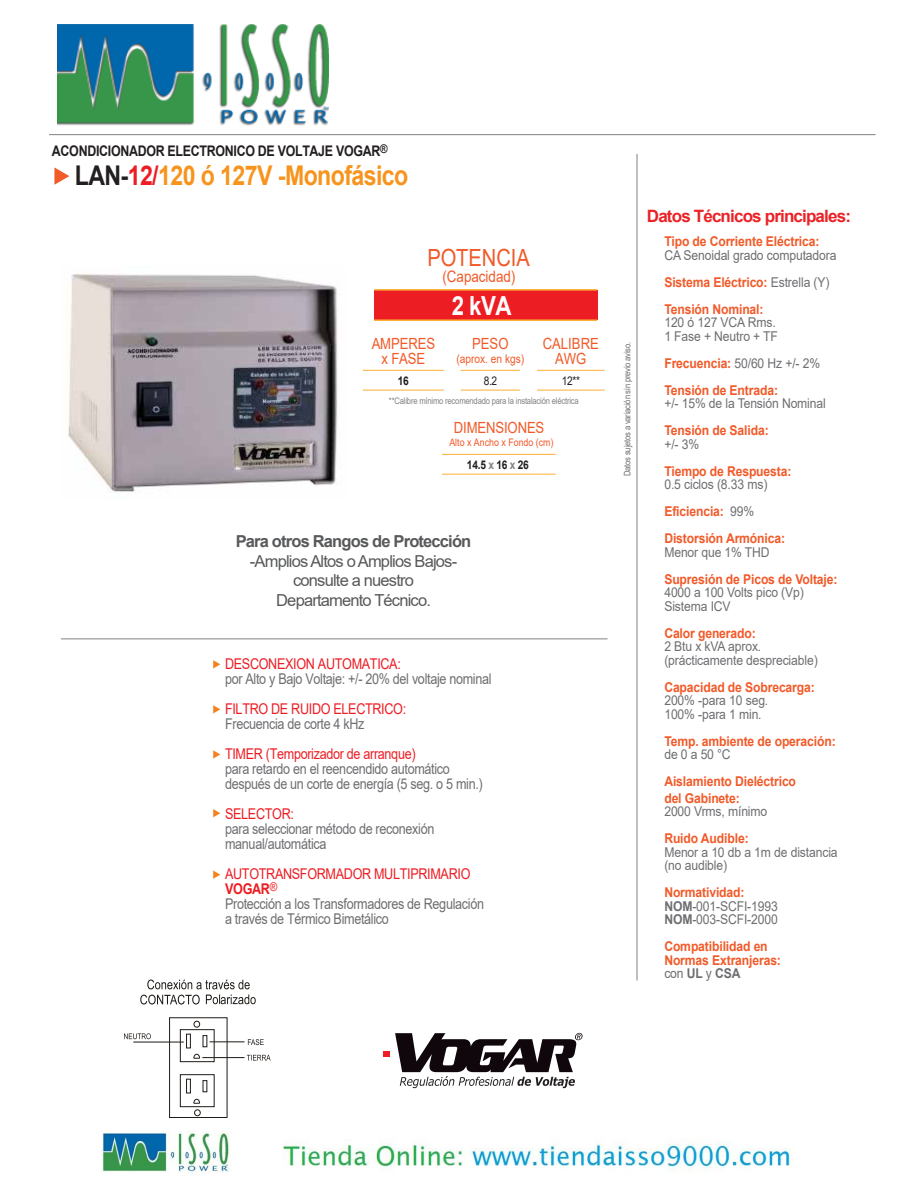
<style>
.page{position:relative;width:918px;height:1188px;background:#fff}
.page>*{position:absolute;margin:0;border:0;box-sizing:border-box;transform-origin:0 0}
.t1{font:700 27.15px "Arial";letter-spacing:-.025em;color:#f7941e;scale:.85 1}
.t2{font:700 26.25px "Arial";color:#fff;scale:.85 1}
.t3{font:23.7px "Arial";color:#f15a29;scale:.85 1}
.t4{font:700 17.1px "Arial";letter-spacing:-.05em;color:#eb2227}
.t5{font:16.5px/19.5px "Arial";letter-spacing:-.05em;color:#58595b;text-align:center}
.t6{font:700 16.5px "Arial";letter-spacing:-.05em;color:#58595b}
.t7{font:15.75px "Arial";color:#f15a29;scale:.85 1}
.t8{font:15.45px/15px "Arial";letter-spacing:-.01em;color:#f15a29;text-align:center;scale:.85 1}
.t9{font:14.85px/15px "Arial";letter-spacing:-.025em;color:#6d6e71;scale:.85 1}
.t10{font:14.85px "Arial";letter-spacing:-.025em;color:#ed1d24;scale:.85 1}
.t11{font:700 14.7px "Arial";letter-spacing:-.025em;color:#231f20;scale:.85 1}
.t12{font:13.5px/13.5px "Arial";letter-spacing:-.01em;color:#6d6e71;scale:.9 1}
.t13{font:700 13.5px/27px "Arial";letter-spacing:-.01em;color:#f15a29;scale:.9 1}
.t14{font:12px "Arial";color:#f15a29;scale:.85 1}
.t15{font:700 12px "Arial";letter-spacing:-.025em;color:#231f20;scale:.85 1}
.t16{font:12px "Arial";color:#231f20;scale:.85 1}
.t17{font:10.35px "Arial";color:#f15a29;scale:.85 1}
.t18{font:9px "Arial";letter-spacing:-.025em;color:#808285;scale:.85 1}
.t19{font:9px "Arial";letter-spacing:-.025em;color:#6d6e71;scale:.85 1}
.s1{color:#231f20}
.s2{color:#ed1d24}
.s3{color:#808285}
.s4{font-weight:700;color:#ed1d24}
.s5{font-weight:700;color:#f15a29}
.s6{font-weight:400;color:#6d6e71}
.s7{font-weight:700}
.s8{color:#6d6e71}
</style>
<div class="page">
<svg style="left:54px;top:167px;width:15px;height:18px"></svg>
<hr style="left:49px;top:134px;width:827px;height:1px;background:#808285">
<hr style="left:637px;top:154px;width:1px;height:826px;background:#808285">
<hr style="left:61px;top:638px;width:546px;height:1px;background:#808285">
<svg style="left:213px;top:809px;width:7px;height:8px"></svg>
<svg style="left:213px;top:871px;width:7px;height:8px"></svg>
<svg style="left:213px;top:660px;width:7px;height:8px"></svg>
<svg style="left:213px;top:705px;width:7px;height:9px"></svg>
<svg style="left:213px;top:750px;width:7px;height:9px"></svg>
<div style="left:383px;top:1051px;width:7px;height:6px;background:#ed1d24"></div>
<svg style="left:395px;top:1033px;width:188px;height:55px"></svg>
<hr style="left:537px;top:370px;width:68px;height:1px;background:#fbaf34">
<hr style="left:363px;top:370px;width:81px;height:1px;background:#fbaf34">
<hr style="left:363px;top:390px;width:81px;height:1px;background:#fbaf34">
<hr style="left:461px;top:370px;width:59px;height:1px;background:#fbaf34">
<hr style="left:537px;top:390px;width:68px;height:1px;background:#fbaf34">
<hr style="left:461px;top:390px;width:59px;height:1px;background:#fbaf34">
<hr style="left:442px;top:454px;width:114px;height:1px;background:#fbaf34">
<hr style="left:442px;top:474px;width:114px;height:1px;background:#fbaf34">
<div style="left:374px;top:291px;width:223px;height:29px;background:#ed1d24"></div>
<hr style="left:374px;top:289px;width:223px;height:2px;background:#fbaf34">
<hr style="left:374px;top:319px;width:223px;height:2px;background:#fbaf34">
<svg style="left:147px;top:980px;width:103px;height:9px"></svg>
<svg style="left:140px;top:995px;width:60px;height:10px"></svg>
<svg style="left:206px;top:995px;width:50px;height:9px"></svg>
<svg style="left:248px;top:1039px;width:16px;height:6px"></svg>
<svg style="left:124px;top:1033px;width:27px;height:6px"></svg>
<svg style="left:247px;top:1055px;width:24px;height:6px"></svg>
<div style="left:169px;top:1017px;width:58px;height:101px;background:#fff;border:1px solid #1f1b17"></div>
<div style="left:180px;top:1029px;width:35px;height:33px;background:#fff;border:1px solid #1f1b17"></div>
<svg style="left:186px;top:1034px;width:5px;height:14px"></svg>
<svg style="left:203px;top:1035px;width:4px;height:12px"></svg>
<div style="left:194px;top:1021px;width:6px;height:7px;border:1px solid #1f1b17;border-radius:50%"></div>
<div style="left:194px;top:1109px;width:7px;height:7px;border:1px solid #1f1b17;border-radius:50%"></div>
<svg style="left:193px;top:1054px;width:7px;height:5px"></svg>
<div style="left:180px;top:1074px;width:35px;height:33px;background:#fff;border:1px solid #1f1b17"></div>
<svg style="left:186px;top:1079px;width:5px;height:14px"></svg>
<svg style="left:203px;top:1080px;width:4px;height:12px"></svg>
<svg style="left:193px;top:1099px;width:7px;height:5px"></svg>
<hr style="left:210px;top:1041px;width:35px;height:1px;background:#1f1b17">
<hr style="left:202px;top:1057px;width:43px;height:1px;background:#1f1b17">
<hr style="left:133px;top:1042px;width:51px;height:1px;background:#1f1b17">
<img style="left:68px;top:274px;width:270px;height:219px">
<img style="left:102px;top:1130px;width:692px;height:42px">
<img style="left:57px;top:25px;width:271px;height:101px">
<p class="t11" style="left:52px;top:140px;width:396px">ACONDICIONADOR ELECTRONICO DE VOLTAJE VOGAR<sup>®</sup></p>
<h1 class="t1" style="left:75px;top:156px;width:394px"><span class="s1">LAN-</span><span class="s2">12/</span>120 ó 127V -Monofásico</h1>
<h3 class="t3" style="left:428px;top:241px;width:122px">POTENCIA</h3>
<p class="t7" style="left:442px;top:265px;width:87px">(Capacidad)</p>
<h2 class="t2" style="left:452px;top:287px;width:72px">2 kVA</h2>
<p class="t8" style="left:372px;top:336px;width:76px">AMPERES x FASE</p>
<p class="t8" style="left:472px;top:336px;width:44px">PESO</p>
<p class="t15" style="left:398px;top:372px;width:15px">16</p>
<p class="t16" style="left:562px;top:372px;width:23px">12**</p>
<p class="t8" style="left:454px;top:420px;width:108px">DIMENSIONES</p>
<p class="t17" style="left:449px;top:435px;width:124px">Alto x Ancho x Fondo (cm)</p>
<p class="t15" style="left:467px;top:456px;width:74px">14.5 <span class="s3">x</span> 16 <span class="s3">x</span> 26</p>
<p class="t8" style="left:543px;top:336px;width:67px">CALIBRE<br>AWG</p>
<p class="t14" style="left:456px;top:351px;width:81px">(aprox. en kgs)</p>
<p class="t16" style="left:484px;top:372px;width:18px">8.2</p>
<p class="t18" style="left:389px;top:394px;width:225px">**Calibre mínimo recomendado para la instalación eléctrica</p>
<p class="t6" style="left:236px;top:530px;width:237px">Para otros Rangos de Protección</p>
<p class="t5" style="left:250px;top:551px;width:209px">-Amplios Altos o Amplios Bajos&shy;consulte a nuestro<br>Departamento Técnico.</p>
<p class="t10" style="left:225px;top:654px;width:208px">DESCONEXION AUTOMATICA:</p>
<p class="t9" style="left:225px;top:671px;width:315px">por Alto y Bajo Voltaje: +/- 20% del voltaje nominal</p>
<p class="t10" style="left:225px;top:699px;width:215px">FILTRO DE RUIDO ELECTRICO:</p>
<p class="t9" style="left:225px;top:716px;width:166px">Frecuencia de corte 4 kHz</p>
<p class="t10" style="left:225px;top:744px;width:226px">TIMER (Temporizador de arranque)</p>
<p class="t9" style="left:225px;top:761px;width:305px">para retardo en el reencendido automático después de un corte de energía (5 seg. o 5 min.)</p>
<p class="t10" style="left:225px;top:804px;width:83px">SELECTOR:</p>
<p class="t9" style="left:225px;top:821px;width:248px">para seleccionar método de reconexión manual/automática</p>
<p class="t9" style="left:225px;top:866px;width:306px"><span class="s2">AUTOTRANSFORMADOR MULTIPRIMARIO<br></span><span class="s4">VOGAR</span><sup>®<br></sup>Protección a los Transformadores de Regulación a través de Térmico Bimetálico</p>
<p class="t19" style="left:621px;top:476px;width:160px;rotate:-90deg">Datos sujetos a variación sin previo aviso.</p>
<p class="t4" style="left:647px;top:204px;width:206px">Datos Técnicos principales:</p>
<p class="t13" style="left:664px;top:228px;width:174px">Tipo de Corriente Eléctrica:</p>
<p class="t12" style="left:664px;top:241px;width:193px;line-height:27px">CA Senoidal grado computadora<br><span class="s5">Sistema Eléctrico:</span> Estrella (Y)<br><span class="s5">Tensión Nominal:</span></p>
<p class="t12" style="left:664px;top:316px;width:128px">120 ó 127 VCA Rms.<br>1 Fase + Neutro + TF</p>
<p class="t13" style="left:664px;top:350px;width:175px">Frecuencia: <span class="s6">50/60 Hz +/- 2%<br></span>Tensión de Entrada:</p>
<p class="t12" style="left:664px;top:397px;width:181px">+/- 15% de la Tensión Nominal</p>
<p class="t13" style="left:664px;top:417px;width:117px">Tensión de Salida:</p>
<p class="t12" style="left:664px;top:437px;width:40px">+/- 3%</p>
<p class="t13" style="left:664px;top:458px;width:143px">Tiempo de Respuesta:</p>
<p class="t13" style="left:664px;top:471px;width:136px"><span class="s6">0.5 ciclos (8.33 ms)<br></span>Eficiencia: <span class="s6">99%<br></span>Distorsión Armónica:</p>
<p class="t12" style="left:664px;top:545px;width:119px">Menor que 1% THD</p>
<p class="t13" style="left:664px;top:566px;width:194px">Supresión de Picos de Voltaje:</p>
<p class="t12" style="left:664px;top:586px;width:156px">4000 a 100 Volts pico (Vp)<br>Sistema ICV</p>
<p class="t13" style="left:664px;top:620px;width:103px">Calor generado:</p>
<p class="t12" style="left:664px;top:640px;width:172px">2 Btu x kVA aprox. (prácticamente despreciable)</p>
<p class="t13" style="left:664px;top:674px;width:169px">Capacidad de Sobrecarga:</p>
<p class="t12" style="left:664px;top:694px;width:117px">200% -para 10 seg.<br>100% -para 1 min.</p>
<p class="t13" style="left:664px;top:728px;width:192px">Temp. ambiente de operación:</p>
<p class="t12" style="left:664px;top:748px;width:75px">de 0 a 50 °C</p>
<p class="t13" style="left:664px;top:773px;width:148px;line-height:16.5px">Aislamiento Dieléctrico del Gabinete:</p>
<p class="t12" style="left:664px;top:805px;width:116px">2000 Vrms, mínimo</p>
<p class="t13" style="left:664px;top:825px;width:95px">Ruido Audible:</p>
<p class="t12" style="left:664px;top:845px;width:194px">Menor a 10 db a 1m de distancia (no audible)</p>
<p class="t12" style="left:664px;top:886px;width:128px"><span class="s5">Normatividad:<br></span><span class="s7">NOM</span>-001-SCFI-1993<br><span class="s7">NOM</span>-003-SCFI-2000</p>
<p class="t13" style="left:664px;top:940px;width:131px;line-height:13.5px">Compatibilidad en<br>Normas Extranjeras: <span class="s6">con</span> <span class="s8">UL</span> <span class="s6">y</span> <span class="s8">CSA</span></p>
</div>
